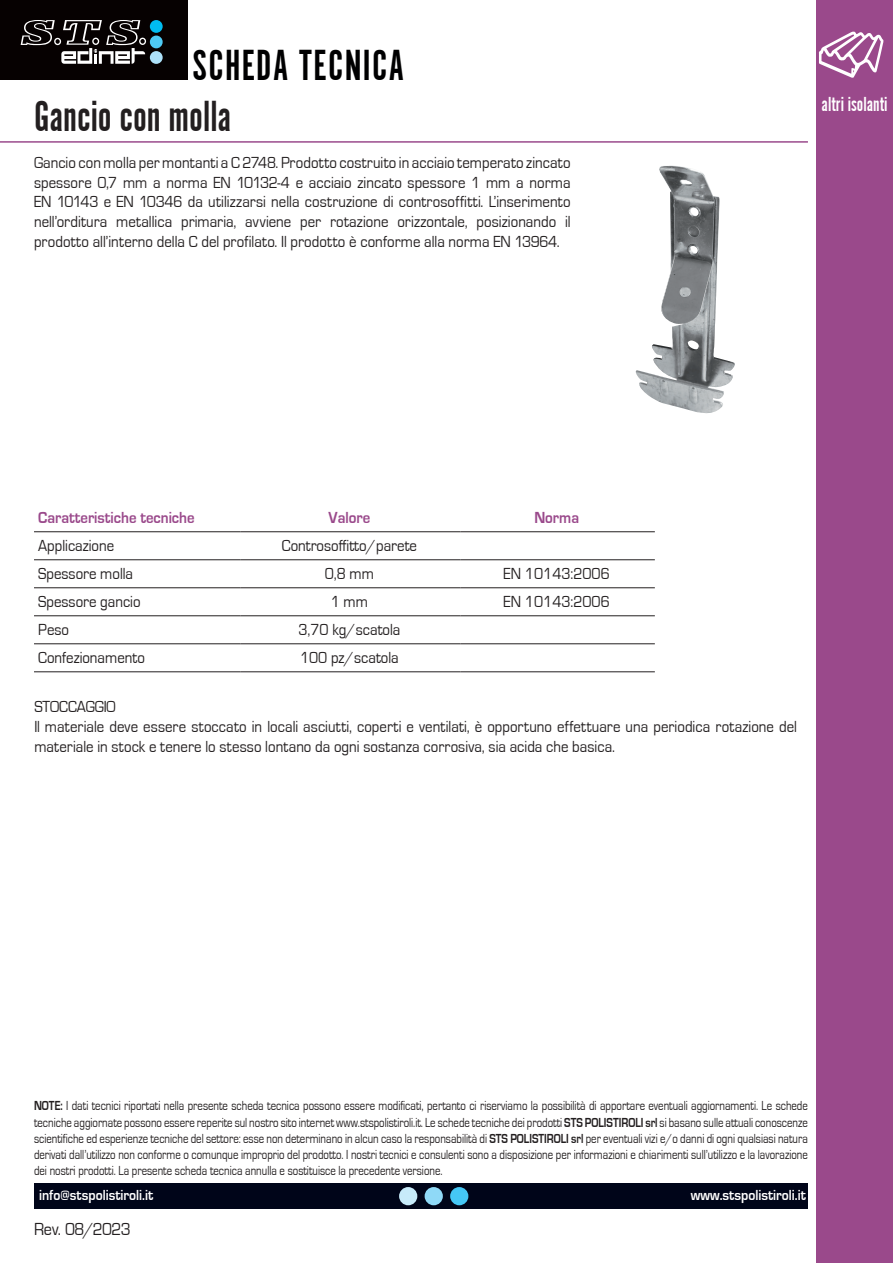
<style>
.page{position:relative;width:893px;height:1263px;background:#fff}
.page>*{position:absolute;margin:0;border:0;box-sizing:border-box;transform-origin:0 0}
.ProductTitle{font:45px "Alternate Got No 1 D";color:#231f20}
.t1{font:45px "Alternate Got No 1 D";letter-spacing:.03em;color:#000001}
.t2{font:21px "Alternate Got No 1 D";color:#fff}
.BodyCopy{font:18px "Eurostile";letter-spacing:-.025em;color:#231f20;scale:.9 1}
.BodyCopy-2{font:16.5px/19.8px "Eurostile";letter-spacing:.005em;color:#231f20;text-align:justify;scale:.9 1}
.Table_BodyCopy{font:16.5px "Eurostile";color:#231f20;scale:.9 1}
.Table_Header{font:700 16.5px "Eurostile";color:#9a498b;scale:.9 1}
.t3{font:700 15px "Eurostile";color:#fff;scale:.9 1}
.t4{font:13.5px/16.2px "Eurostile";color:#231f20;text-align:justify;scale:.8 1}
.s1{font-weight:700}
</style>
<div class="page">
<hr style="left:0;top:141px;width:808px;height:2px;background:#9a4a8c">
<img style="left:635px;top:165px;width:100px;height:249px">
<hr style="left:34px;top:531px;width:206px;height:1px;background:#231f20">
<hr style="left:240px;top:531px;width:220px;height:1px;background:#231f20">
<hr style="left:460px;top:531px;width:195px;height:1px;background:#231f20">
<hr style="left:34px;top:559px;width:206px;height:1px;background:#231f20">
<hr style="left:240px;top:559px;width:220px;height:1px;background:#231f20">
<hr style="left:460px;top:559px;width:195px;height:1px;background:#231f20">
<hr style="left:34px;top:587px;width:206px;height:1px;background:#231f20">
<hr style="left:240px;top:587px;width:220px;height:1px;background:#231f20">
<hr style="left:460px;top:587px;width:195px;height:1px;background:#231f20">
<hr style="left:34px;top:615px;width:206px;height:1px;background:#231f20">
<hr style="left:240px;top:615px;width:220px;height:1px;background:#231f20">
<hr style="left:460px;top:615px;width:195px;height:1px;background:#231f20">
<hr style="left:34px;top:643px;width:206px;height:1px;background:#231f20">
<hr style="left:240px;top:643px;width:220px;height:1px;background:#231f20">
<hr style="left:460px;top:643px;width:195px;height:1px;background:#231f20">
<hr style="left:34px;top:671px;width:206px;height:1px;background:#231f20">
<hr style="left:240px;top:671px;width:220px;height:1px;background:#231f20">
<hr style="left:460px;top:671px;width:195px;height:1px;background:#231f20">
<div style="left:816px;top:0;width:77px;height:1263px;background:#9a498b"></div>
<div style="left:0;top:0;width:187px;height:80px;background:#060101"></div>
<div style="left:150px;top:20px;width:13px;height:13px;background:#00bcf1;border-radius:50%"></div>
<div style="left:150px;top:36px;width:13px;height:12px;background:#4ecaf4;border-radius:50%"></div>
<div style="left:150px;top:51px;width:13px;height:13px;background:#ade1f9;border-radius:50%"></div>
<svg style="left:21px;top:20px;width:125px;height:44px"></svg>
<svg style="left:819px;top:32px;width:64px;height:46px"></svg>
<div style="left:34px;top:1183px;width:774px;height:26px;background:#000519"></div>
<div style="left:450px;top:1187px;width:18px;height:18px;background:#45c7f5;border-radius:50%"></div>
<div style="left:425px;top:1187px;width:18px;height:18px;background:#8fd9f7;border-radius:50%"></div>
<div style="left:399px;top:1187px;width:18px;height:18px;background:#c7ebfa;border-radius:50%"></div>
<h1 class="t1" style="left:192px;top:42px;width:214px">SCHEDA TECNICA</h1>
<p class="ProductTitle" style="left:34px;top:93px;width:199px">Gancio con molla</p>
<p class="BodyCopy-2" style="left:34px;top:153px;width:598px">Gancio con molla per montanti a C 2748. Prodotto costruito in acciaio temperato zincato spessore 0,7 mm a norma EN 10132-4 e acciaio zincato spessore 1 mm a norma EN 10143 e EN 10346 da utilizzarsi nella costruzione di controsoffitti. L’inserimento nell’orditura metallica primaria, avviene per rotazione orizzontale, posizionando il prodotto all’interno della C del profilato. Il prodotto è conforme alla norma EN 13964.</p>
<h2 class="t2" style="left:822px;top:93px;width:67px">altri isolanti</h2>
<p class="Table_Header" style="left:38px;top:509px;width:175px">Caratteristiche tecniche</p>
<p class="Table_Header" style="left:329px;top:509px;width:48px">Valore</p>
<p class="Table_Header" style="left:534px;top:509px;width:51px">Norma</p>
<p class="Table_BodyCopy" style="left:38px;top:537px;width:86px">Applicazione</p>
<p class="Table_BodyCopy" style="left:282px;top:537px;width:152px">Controsoffitto/parete</p>
<p class="Table_BodyCopy" style="left:38px;top:565px;width:107px">Spessore molla</p>
<p class="Table_BodyCopy" style="left:325px;top:565px;width:56px">0,8 mm</p>
<p class="Table_BodyCopy" style="left:504px;top:565px;width:120px">EN 10143:2006</p>
<p class="Table_BodyCopy" style="left:38px;top:593px;width:115px">Spessore gancio</p>
<p class="Table_BodyCopy" style="left:331px;top:593px;width:43px">1 mm</p>
<p class="Table_BodyCopy" style="left:504px;top:593px;width:120px">EN 10143:2006</p>
<p class="Table_BodyCopy" style="left:38px;top:621px;width:36px">Peso</p>
<p class="Table_BodyCopy" style="left:298px;top:621px;width:115px">3,70 kg/scatola</p>
<p class="Table_BodyCopy" style="left:38px;top:649px;width:120px">Confezionamento</p>
<p class="Table_BodyCopy" style="left:300px;top:649px;width:111px">100 pz/scatola</p>
<p class="BodyCopy-2" style="left:34px;top:697px;width:92px">STOCCAGGIO</p>
<p class="BodyCopy-2" style="left:34px;top:717px;width:849px">Il materiale deve essere stoccato in locali asciutti, coperti e ventilati, è opportuno effettuare una periodica rotazione del materiale in stock e tenere lo stesso lontano da ogni sostanza corrosiva, sia acida che basica.</p>
<p class="t4" style="left:34px;top:1098px;width:969px"><span class="s1">NOTE:</span> I dati tecnici riportati nella presente scheda tecnica possono essere modificati, pertanto ci riserviamo la possibilità di apportare eventuali aggiornamenti. Le schede tecniche aggiornate possono essere reperite sul nostro sito internet www.stspolistiroli.it. Le schede tecniche dei prodotti <span class="s1">STS POLISTIROLI srl</span> si basano sulle attuali conoscenze scientifiche ed esperienze tecniche del settore: esse non determinano in alcun caso la responsabilità di <span class="s1">STS POLISTIROLI srl</span> per eventuali vizi e/o danni di ogni qualsiasi natura derivati dall’utilizzo non conforme o comunque improprio del prodotto. I nostri tecnici e consulenti sono a disposizione per informazioni e chiarimenti sull’utilizzo e la lavorazione dei nostri prodotti. La presente scheda tecnica annulla e sostituisce la precedente versione.</p>
<p class="t3" style="left:39px;top:1186px;width:128px">info@stspolistiroli.it</p>
<p class="t3" style="left:691px;top:1186px;width:129px">www.stspolistiroli.it</p>
<p class="BodyCopy" style="left:34px;top:1219px;width:109px">Rev. 08/2023</p>
</div>
